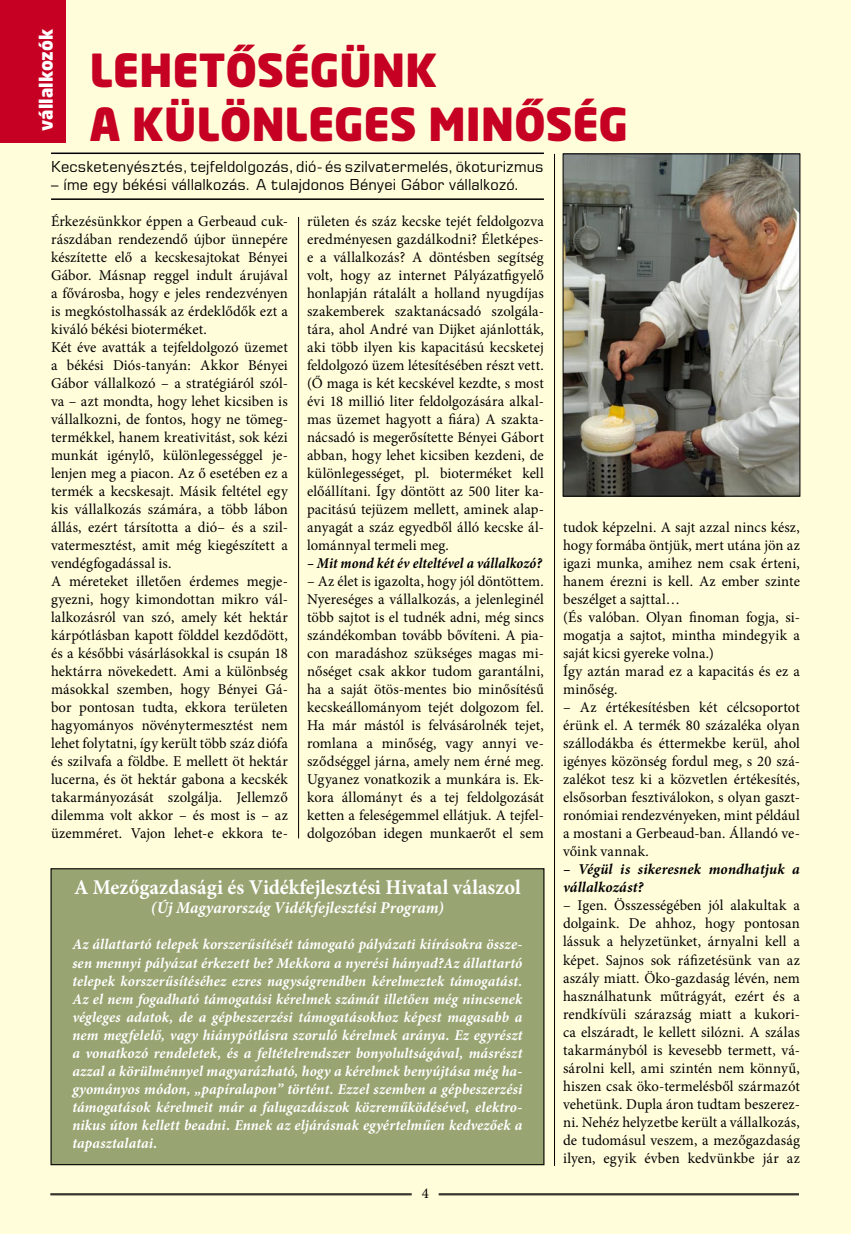
<style>
.page{position:relative;width:851px;height:1234px;background:#fff}
.page>*{position:absolute;margin:0;border:0;box-sizing:border-box;transform-origin:0 0}
.főcím{font:900 45px/54px "Neo Sans CE";letter-spacing:-.005em;color:#c60023}
.kérdés{font:700 21px "Minion Pro";color:#fff}
.t1{font:900 18px "Neo Sans CE";color:#fff}
.kérdés-2{font:italic 700 16.5px "Minion Pro";letter-spacing:.005em;color:#fff}
.kenyér{font:15px/18px "Minion Pro";letter-spacing:.005em;color:#000;text-align:justify}
.kérdés-3{font:italic 700 15px/18px "Minion Pro";letter-spacing:.01em;color:#fff;text-align:justify}
.lead{font:15px "Eurostile";letter-spacing:.005em;color:#000}
.kérdés-4{font:italic 700 15px/18px "Minion Pro";letter-spacing:.01em;color:#000}
.kérdés-5{font:italic 700 15px "Minion Pro";letter-spacing:.01em;color:#000;scale:.92 1}
</style>
<div class="page">
<div style="left:0;top:0;width:850px;height:1233px;background:#fffdda"></div>
<hr style="left:298px;top:217px;width:1px;height:621px;background:#000">
<hr style="left:554px;top:154px;width:1px;height:1011px;background:#000">
<hr style="left:50px;top:1194px;width:361px;height:1px;background:#000">
<hr style="left:50px;top:1193px;width:361px;height:1px;background:#000">
<hr style="left:438px;top:1194px;width:360px;height:1px;background:#000">
<hr style="left:438px;top:1193px;width:360px;height:1px;background:#000">
<div style="left:51px;top:868px;width:493px;height:296px;background:#98a471"></div>
<div style="left:50px;top:868px;width:494px;height:296px;border:1px solid #000"></div>
<div style="left:0;top:0;width:66px;height:142px;background:#c60023"></div>
<hr style="left:51px;top:152px;width:493px;height:2px;background:#000">
<hr style="left:51px;top:198px;width:493px;height:2px;background:#000">
<img style="left:564px;top:155px;width:234px;height:339px">
<div style="left:562px;top:153px;width:238px;height:343px;border:1px solid #000"></div>
<p class="t1" style="left:34px;top:131px;width:103px;rotate:-90deg">vállalkozók</p>
<p class="lead" style="left:51px;top:157px;width:494px">Kecsketenyésztés, tejfeldolgozás, dió- és szilvatermelés, ökoturizmus</p>
<p class="lead" style="left:51px;top:175px;width:470px">– íme egy békési vállalkozás. A tulajdonos Bényei Gábor vállalkozó.</p>
<p class="főcím" style="left:89px;top:42px;width:540px">LEHETŐSÉGÜNK<br>A KÜLÖNLEGES MINŐSÉG</p>
<p class="kenyér" style="left:51px;top:212px;width:238px">Érkezésünkkor éppen a Gerbeaud cuk&shy;rászdában rendezendő újbor ünnepére készítette elő a kecskesajtokat Bényei Gábor. Másnap reggel indult árujával a fővárosba, hogy e jeles rendezvényen is megkóstolhassák az érdeklődők ezt a kiváló békési bioterméket.</p>
<p class="kenyér" style="left:51px;top:338px;width:238px">Két éve avatták a tejfeldolgozó üzemet a békési Diós-tanyán: Akkor Bényei Gábor vállalkozó – a stratégiáról szól&shy;va – azt mondta, hogy lehet kicsiben is vállalkozni, de fontos, hogy ne tömeg&shy;termékkel, hanem kreativitást, sok kézi munkát igénylő, különlegességgel je&shy;lenjen meg a piacon. Az ő esetében ez a termék a kecskesajt. Másik feltétel egy kis vállalkozás számára, a több lábon állás, ezért társította a dió– és a szil&shy;vatermesztést, amit még kiegészített a vendégfogadással is.</p>
<p class="kenyér" style="left:51px;top:572px;width:238px">A méreteket illetően érdemes megje&shy;gyezni, hogy kimondottan mikro vál&shy;lalkozásról van szó, amely két hektár kárpótlásban kapott földdel kezdődött, és a későbbi vásárlásokkal is csupán 18 hektárra növekedett. Ami a különbség másokkal szemben, hogy Bényei Gá&shy;bor pontosan tudta, ekkora területen hagyományos növénytermesztést nem lehet folytatni, így került több száz diófa és szilvafa a földbe. E mellett öt hektár lucerna, és öt hektár gabona a kecskék takarmányozását szolgálja. Jellemző dilemma volt akkor – és most is – az üzemméret. Vajon lehet-e ekkora te-</p>
<p class="kenyér" style="left:307px;top:212px;width:238px">rületen és száz kecske tejét feldolgozva eredményesen gazdálkodni? Életképes&shy;e a vállalkozás? A döntésben segítség volt, hogy az internet Pályázatfigyelő honlapján rátalált a holland nyugdíjas szakemberek szaktanácsadó szolgála&shy;tára, ahol André van Dijket ajánlották, aki több ilyen kis kapacitású kecsketej feldolgozó üzem létesítésében részt vett. (Ő maga is két kecskével kezdte, s most évi 18 millió liter feldolgozására alkal&shy;mas üzemet hagyott a fiára) A szakta&shy;nácsadó is megerősítette Bényei Gábort abban, hogy lehet kicsiben kezdeni, de különlegességet, pl. bioterméket kell előállítani. Így döntött az 500 liter ka&shy;pacitású tejüzem mellett, aminek alap&shy;anyagát a száz egyedből álló kecske ál&shy;lománnyal termeli meg.</p>
<p class="kérdés-5" style="left:307px;top:552px;width:257px">– Mit mond két év elteltével a vállalkozó?</p>
<p class="kenyér" style="left:307px;top:572px;width:238px">– Az élet is igazolta, hogy jól döntöttem.<br>Nyereséges a vállalkozás, a jelenleginél több sajtot is el tudnék adni, még sincs szándékomban tovább bővíteni. A pia&shy;con maradáshoz szükséges magas mi&shy;nőséget csak akkor tudom garantálni, ha a saját ötös-mentes bio minősítésű kecskeállományom tejét dolgozom fel.<br>Ha már mástól is felvásárolnék tejet, romlana a minőség, vagy annyi ve&shy;sződséggel járna, amely nem érné meg.<br>Ugyanez vonatkozik a munkára is. Ek&shy;kora állományt és a tej feldolgozását ketten a feleségemmel ellátjuk. A tejfel&shy;dolgozóban idegen munkaerőt el sem</p>
<p class="kérdés" style="left:74px;top:871px;width:448px">A Mezőgazdasági és Vidékfejlesztési Hivatal válaszol</p>
<p class="kérdés-2" style="left:151px;top:896px;width:294px">(Új Magyarország Vidékfejlesztési Program)</p>
<p class="kérdés-3" style="left:72px;top:935px;width:451px">Az állattartó telepek korszerűsítését támogató pályázati kiírásokra össze&shy;sen mennyi pályázat érkezett be? Mekkora a nyerési hányad?Az állattartó telepek korszerűsítéséhez ezres nagyságrendben kérelmeztek támogatást.<br>Az el nem fogadható támogatási kérelmek számát illetően még nincsenek végleges adatok, de a gépbeszerzési támogatásokhoz képest magasabb a nem megfelelő, vagy hiánypótlásra szoruló kérelmek aránya. Ez egyrészt a vonatkozó rendeletek, és a feltételrendszer bonyolultságával, másrészt azzal a körülménnyel magyarázható, hogy a kérelmek benyújtása még ha&shy;gyományos módon, „papíralapon” történt. Ezzel szemben a gépbeszerzési támogatások kérelmeit már a falugazdászok közreműködésével, elektro&shy;nikus úton kellett beadni. Ennek az eljárásnak egyértelműen kedvezőek a tapasztalatai.</p>
<p class="kenyér" style="left:422px;top:1183px;width:9px">4</p>
<p class="kenyér" style="left:563px;top:518px;width:238px">tudok képzelni. A sajt azzal nincs kész, hogy formába öntjük, mert utána jön az igazi munka, amihez nem csak érteni, hanem érezni is kell. Az ember szinte beszélget a sajttal…</p>
<p class="kenyér" style="left:563px;top:608px;width:238px">(És valóban. Olyan finoman fogja, si&shy;mogatja a sajtot, mintha mindegyik a saját kicsi gyereke volna.)</p>
<p class="kenyér" style="left:563px;top:662px;width:238px">Így aztán marad ez a kapacitás és ez a minőség.</p>
<p class="kenyér" style="left:563px;top:698px;width:238px">– Az értékesítésben két célcsoportot érünk el. A termék 80 százaléka olyan szállodákba és éttermekbe kerül, ahol igényes közönség fordul meg, s 20 szá&shy;zalékot tesz ki a közvetlen értékesítés, elsősorban fesztiválokon, s olyan gaszt&shy;ronómiai rendezvényeken, mint például a mostani a Gerbeaud-ban. Állandó ve&shy;vőink vannak.</p>
<p class="kérdés-4" style="left:563px;top:860px;width:238px">– Végül is sikeresnek mondhatjuk a vállalkozást?</p>
<p class="kenyér" style="left:563px;top:896px;width:238px">– Igen. Összességében jól alakultak a dolgaink. De ahhoz, hogy pontosan lássuk a helyzetünket, árnyalni kell a képet. Sajnos sok ráfizetésünk van az aszály miatt. Öko-gazdaság lévén, nem használhatunk műtrágyát, ezért és a rendkívüli szárazság miatt a kukori&shy;ca elszáradt, le kellett silózni. A szálas takarmányból is kevesebb termett, vá&shy;sárolni kell, ami szintén nem könnyű, hiszen csak öko-termelésből származót vehetünk. Dupla áron tudtam beszerez&shy;ni. Nehéz helyzetbe került a vállalkozás, de tudomásul veszem, a mezőgazdaság ilyen, egyik évben kedvünkbe jár az</p>
</div>
